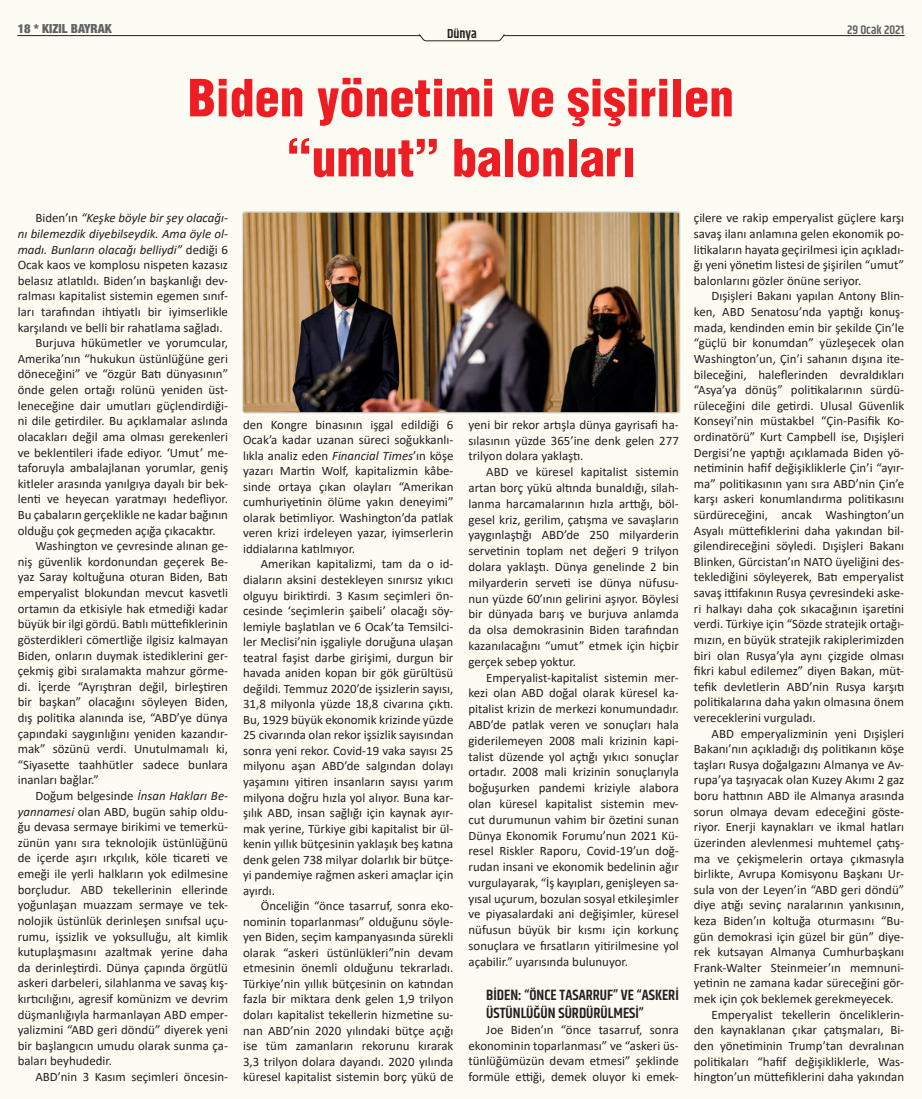
<style>
.page{position:relative;width:922px;height:1099px;background:#fff}
.page>*{position:absolute;margin:0;border:0;box-sizing:border-box;transform-origin:0 0}
.ana_başlık{font:900 condensed 50px/60px "Helvetica";color:#ee1d23;text-align:center}
.ara_başlık{font:600 15px/18.4px "Khand";color:#231f20}
.t1{font:600 13.12px "Khand";color:#231f20}
.t2{font:12.88px/15.6px "Calibri";color:#231f20;text-align:justify}
.t3{font:900 condensed 12.5px "Helvetica Neue";color:#636366}
.t4{font:600 12.5px "Khand";color:#636366}
.s1{font-style:italic}
</style>
<div class="page">
<div style="left:0;top:0;width:921px;height:1098px;background:#fdfcf3"></div>
<hr style="left:18px;top:35px;width:402px;height:1px;background:#231f20">
<hr style="left:503px;top:35px;width:400px;height:1px;background:#231f20">
<svg style="left:419px;top:34px;width:85px;height:7px"></svg>
<div style="left:241px;top:211px;width:439px;height:202px;background:#231f20;opacity:.4"></div>
<img style="left:243px;top:213px;width:435px;height:199px">
<p class="t3" style="left:18px;top:20px;width:95px">18 * KIZIL BAYRAK</p>
<p class="t4" style="left:846px;top:22px;width:59px">29 Ocak 2021</p>
<p class="t1" style="left:447px;top:25px;width:31px">Dünya</p>
<p class="ana_başlık" style="left:188px;top:67px;width:547px">Biden yönetimi ve şişirilen “umut” balonları</p>
<p class="t2" style="left:18px;top:210px;width:212px;text-indent:18px">Biden’ın <span class="s1">“Keşke böyle bir şey olacağı&shy;nı bilemezdik diyebilseydik. Ama öyle ol&shy;madı. Bunların olacağı belliydi”</span> dediği 6<br>Ocak kaos ve komplosu nispeten kazasız belasız atlatıldı. Biden’ın başkanlığı dev&shy;ralması kapitalist sistemin egemen sınıf&shy;ları tarafından ihtiyatlı bir iyimserlikle karşılandı ve belli bir rahatlama sağladı.</p>
<p class="t2" style="left:18px;top:335px;width:212px;text-indent:18px">Burjuva hükümetler ve yorumcular, Amerika’nın “hukukun üstünlüğüne geri döneceğini” ve “özgür Batı dünyasının” önde gelen ortağı rolünü yeniden üst&shy;leneceğine dair umutları güçlendirdiği&shy;ni dile getirdiler. Bu açıklamalar aslında olacakları değil ama olması gerekenleri ve beklentileri ifade ediyor. ‘Umut’ me&shy;taforuyla ambalajlanan yorumlar, geniş kitleler arasında yanılgıya dayalı bir bek&shy;lenti ve heyecan yaratmayı hedefliyor.<br>Bu çabaların gerçeklikle ne kadar bağının olduğu çok geçmeden açığa çıkacaktır.</p>
<p class="t2" style="left:18px;top:538px;width:212px;text-indent:18px">Washington ve çevresinde alınan ge&shy;niş güvenlik kordonundan geçerek Be&shy;yaz Saray koltuğuna oturan Biden, Batı emperyalist blokundan mevcut kasvetli ortamın da etkisiyle hak etmediği kadar büyük bir ilgi gördü. Batılı müttefiklerinin gösterdikleri cömertliğe ilgisiz kalmayan Biden, onların duymak istediklerini ger&shy;çekmiş gibi sıralamakta mahzur görme&shy;di. İçerde “Ayrıştıran değil, birleştiren bir başkan” olacağını söyleyen Biden, dış politika alanında ise, “ABD’ye dünya çapındaki saygınlığını yeniden kazandır&shy;mak” sözünü verdi. Unutulmamalı ki, “Siyasette taahhütler sadece bunlara inanları bağlar.”</p>
<p class="t2" style="left:18px;top:787px;width:212px;text-indent:18px">Doğum belgesinde <span class="s1">İnsan Hakları Be&shy;yannamesi</span> olan ABD, bugün sahip oldu&shy;ğu devasa sermaye birikimi ve temerkü&shy;zünün yanı sıra teknolojik üstünlüğünü de içerde aşırı ırkçılık, köle ticareti ve emeği ile yerli halkların yok edilmesine borçludur. ABD tekellerinin ellerinde yoğunlaşan muazzam sermaye ve tek&shy;nolojik üstünlük derinleşen sınıfsal uçu&shy;rumu, işsizlik ve yoksulluğu, alt kimlik kutuplaşmasını azaltmak yerine daha da derinleştirdi. Dünya çapında örgütlü askeri darbeleri, silahlanma ve savaş kış&shy;kırtıcılığını, agresif komünizm ve devrim düşmanlığıyla harmanlayan ABD emper&shy;yalizmini “ABD geri döndü” diyerek yeni bir başlangıcın umudu olarak sunma ça&shy;baları beyhudedir.</p>
<p class="t2" style="left:35px;top:1068px;width:194px">ABD’nin 3 Kasım seçimleri öncesin-</p>
<p class="t2" style="left:243px;top:416px;width:212px">den Kongre binasının işgal edildiği 6<br>Ocak’a kadar uzanan süreci soğukkanlı&shy;lıkla analiz eden <span class="s1">Financial Times</span>’ın köşe yazarı Martin Wolf, kapitalizmin kâbe&shy;sinde ortaya çıkan olayları “Amerikan cumhuriyetinin ölüme yakın deneyimi” olarak betimliyor. Washington’da patlak veren krizi irdeleyen yazar, iyimserlerin iddialarına katılmıyor.</p>
<p class="t2" style="left:243px;top:556px;width:212px;text-indent:18px">Amerikan kapitalizmi, tam da o id&shy;diaların aksini destekleyen sınırsız yıkıcı olguyu biriktirdi. 3 Kasım seçimleri ön&shy;cesinde ‘seçimlerin şaibeli’ olacağı söy&shy;lemiyle başlatılan ve 6 Ocak’ta Temsilci&shy;ler Meclisi’nin işgaliyle doruğuna ulaşan teatral faşist darbe girişimi, durgun bir havada aniden kopan bir gök gürültüsü değildi. Temmuz 2020’de işsizlerin sayısı, 31,8 milyonla yüzde 18,8 civarına çıktı.<br>Bu, 1929 büyük ekonomik krizinde yüzde 25 civarında olan rekor işsizlik sayısından sonra yeni rekor. Covid-19 vaka sayısı 25 milyonu aşan ABD’de salgından dolayı yaşamını yitiren insanların sayısı yarım milyona doğru hızla yol alıyor. Buna kar&shy;şılık ABD, insan sağlığı için kaynak ayır&shy;mak yerine, Türkiye gibi kapitalist bir ül&shy;kenin yıllık bütçesinin yaklaşık beş katına denk gelen 738 milyar dolarlık bir bütçe&shy;yi pandemiye rağmen askeri amaçlar için ayırdı.</p>
<p class="t2" style="left:243px;top:897px;width:212px;text-indent:18px">Önceliğin “önce tasarruf, sonra eko&shy;nominin toparlanması” olduğunu söyle&shy;yen Biden, seçim kampanyasında sürekli olarak “askeri üstünlükleri”nin devam etmesinin önemli olduğunu tekrarladı.<br>Türkiye’nin yıllık bütçesinin on katından fazla bir miktara denk gelen 1,9 trilyon doları kapitalist tekellerin hizmetine su&shy;nan ABD’nin 2020 yılındaki bütçe açığı ise tüm zamanların rekorunu kırarak 3,3 trilyon dolara dayandı. 2020 yılında küresel kapitalist sistemin borç yükü de</p>
<p class="t2" style="left:468px;top:416px;width:212px">yeni bir rekor artışla dünya gayrisafi ha&shy;sılasının yüzde 365’ine denk gelen 277 trilyon dolara yaklaştı.</p>
<p class="t2" style="left:468px;top:464px;width:212px;text-indent:18px">ABD ve küresel kapitalist sistemin artan borç yükü altında bunaldığı, silah&shy;lanma harcamalarının hızla arttığı, böl&shy;gesel kriz, gerilim, çatışma ve savaşların yaygınlaştığı ABD’de 250 milyarderin servetinin toplam net değeri 9 trilyon dolara yaklaştı. Dünya genelinde 2 bin milyarderin serveti ise dünya nüfusu&shy;nun yüzde 60’ının gelirini aşıyor. Böylesi bir dünyada barış ve burjuva anlamda da olsa demokrasinin Biden tarafından kazanılacağını “umut” etmek için hiçbir gerçek sebep yoktur.</p>
<p class="t2" style="left:468px;top:669px;width:212px;text-indent:18px">Emperyalist-kapitalist sistemin mer&shy;kezi olan ABD doğal olarak küresel ka&shy;pitalist krizin de merkezi konumundadır.<br>ABD’de patlak veren ve sonuçları hala giderilemeyen 2008 mali krizinin kapi&shy;talist düzende yol açtığı yıkıcı sonuçlar ortadır. 2008 mali krizinin sonuçlarıyla boğuşurken pandemi kriziyle alabora olan küresel kapitalist sistemin mev&shy;cut durumunun vahim bir özetini sunan Dünya Ekonomik Forumu’nun 2021 Kü&shy;resel Riskler Raporu, Covid-19’un doğ&shy;rudan insani ve ekonomik bedelinin ağır vurgulayarak, “İş kayıpları, genişleyen sa&shy;yısal uçurum, bozulan sosyal etkileşimler ve piyasalardaki ani değişimler, küresel nüfusun büyük bir kısmı için korkunç sonuçlara ve fırsatların yitirilmesine yol açabilir.” uyarısında bulunuyor.</p>
<p class="ara_başlık" style="left:486px;top:986px;width:194px">BIDEN: “ÖNCE TASARRUF” VE “ASKERI<br>ÜSTÜNLÜĞÜN SÜRDÜRÜLMESI”</p>
<p class="t2" style="left:468px;top:1021px;width:212px;text-indent:18px">Joe Biden’ın “önce tasarruf, sonra ekonominin toparlanması” ve “askeri üs&shy;tünlüğümüzün devam etmesi” şeklinde formüle ettiği, demek oluyor ki emek-</p>
<p class="t2" style="left:693px;top:210px;width:212px">çilere ve rakip emperyalist güçlere karşı savaş ilanı anlamına gelen ekonomik po&shy;litikaların hayata geçirilmesi için açıkladı&shy;ğı yeni yönetim listesi de şişirilen “umut” balonlarını gözler önüne seriyor.</p>
<p class="t2" style="left:693px;top:288px;width:212px;text-indent:18px">Dışişleri Bakanı yapılan Antony Blin&shy;ken, ABD Senatosu’nda yaptığı konuş&shy;mada, kendinden emin bir şekilde Çin’le “güçlü bir konumdan” yüzleşecek olan Washington’un, Çin’i sahanın dışına ite&shy;bileceğini, haleflerinden devraldıkları “Asya’ya dönüş” politikalarının sürdü&shy;rüleceğini dile getirdi. Ulusal Güvenlik Konseyi’nin müstakbel “Çin-Pasifik Ko&shy;ordinatörü” Kurt Campbell ise, Dışişleri Dergisi’ne yaptığı açıklamada Biden yö&shy;netiminin hafif değişikliklerle Çin’i “ayır&shy;ma” politikasının yanı sıra ABD’nin Çin’e karşı askeri konumlandırma politikasını sürdüreceğini, ancak Washington’un Asyalı müttefiklerini daha yakından bil&shy;gilendireceğini söyledi. Dışişleri Bakanı Blinken, Gürcistan’ın NATO üyeliğini des&shy;teklediğini söyleyerek, Batı emperyalist savaş ittifakının Rusya çevresindeki aske&shy;ri halkayı daha çok sıkacağının işaretini verdi. Türkiye için “Sözde stratejik ortağı&shy;mızın, en büyük stratejik rakiplerimizden biri olan Rusya’yla aynı çizgide olması fikri kabul edilemez” diyen Bakan, müt&shy;tefik devletlerin ABD’nin Rusya karşıtı politikalarına daha yakın olmasına önem vereceklerini vurguladı.</p>
<p class="t2" style="left:693px;top:725px;width:212px;text-indent:18px">ABD emperyalizminin yeni Dışişleri Bakanı’nın açıkladığı dış politikanın köşe taşları Rusya doğalgazını Almanya ve Av&shy;rupa’ya taşıyacak olan Kuzey Akımı 2 gaz boru hattının ABD ile Almanya arasında sorun olmaya devam edeceğini göste&shy;riyor. Enerji kaynakları ve ikmal hatları üzerinden alevlenmesi muhtemel çatış&shy;ma ve çekişmelerin ortaya çıkmasıyla birlikte, Avrupa Komisyonu Başkanı Ur&shy;sula von der Leyen’in “ABD geri döndü” diye atığı sevinç naralarının yankısının, keza Biden’ın koltuğa oturmasını “Bu&shy;gün demokrasi için güzel bir gün” diye&shy;rek kutsayan Almanya Cumhurbaşkanı Frank-Walter Steinmeier’ın memnuni&shy;yetinin ne zamana kadar süreceğini gör&shy;mek için çok beklemek gerekmeyecek.</p>
<p class="t2" style="left:693px;top:1006px;width:212px;text-indent:18px">Emperyalist tekellerin önceliklerin&shy;den kaynaklanan çıkar çatışmaları, Bi&shy;den yönetiminin Trump’tan devralınan politikaları “hafif değişikliklerle, Was&shy;hington’un müttefiklerini daha yakından</p>
</div>
